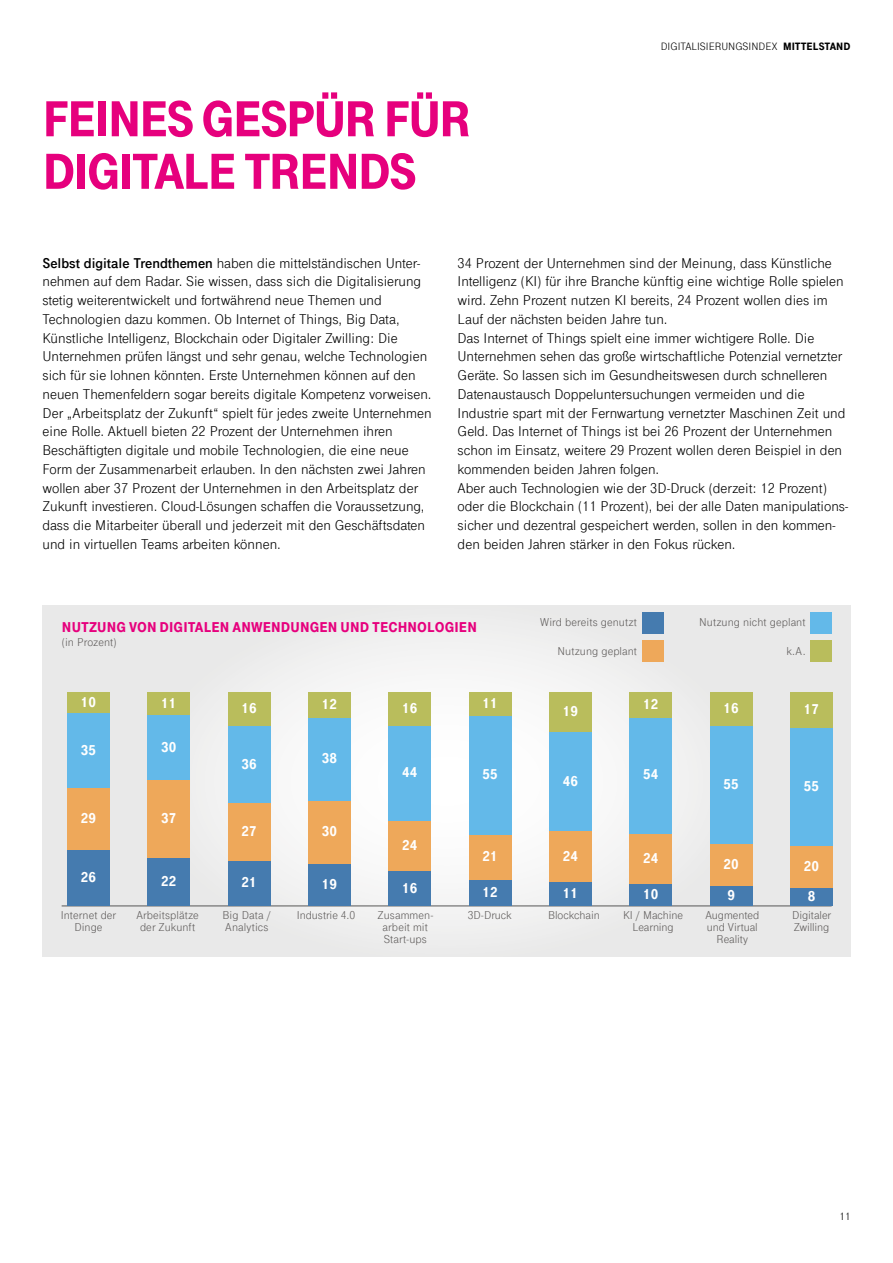
<style>
.page{position:relative;width:893px;height:1263px;background:#fff}
.page>*{position:absolute;margin:0;border:0;box-sizing:border-box;transform-origin:0 0}
.t1{font:900 52.5px/52.5px "Tele Grotesk Next";letter-spacing:-.035em;color:#e6007d}
.t2{font:900 15.15px "Tele Grotesk Next";color:#fff}
.t3{font:900 15.15px "Tele Grotesk Next";letter-spacing:.005em;color:#e6007d}
.t4{font:15px/18.8px "Tele Grotesk Next";color:#000}
.t5{font:12px/12px "Tele Grotesk Next";letter-spacing:.005em;color:#615e5d;text-align:center}
.t6{font:11.25px "Tele Grotesk Next";color:#000}
.s1{font-weight:900}
.s2{font-weight:700}
</style>
<div class="page">
<svg style="left:43px;top:605px;width:807px;height:351px"></svg>
<div style="left:810px;top:612px;width:22px;height:21px;background:#63b9e9"></div>
<div style="left:810px;top:641px;width:22px;height:21px;background:#b9bd5c"></div>
<div style="left:642px;top:612px;width:21px;height:21px;background:#457baf"></div>
<div style="left:642px;top:641px;width:21px;height:21px;background:#eea85a"></div>
<hr style="left:62px;top:906px;width:770px;height:1px;background:#575756">
<div style="left:67px;top:692px;width:43px;height:21px;background:#b9bd5c"></div>
<div style="left:67px;top:788px;width:43px;height:62px;background:#eea85a"></div>
<div style="left:67px;top:850px;width:43px;height:56px;background:#457baf"></div>
<div style="left:67px;top:713px;width:43px;height:75px;background:#63b9e9"></div>
<div style="left:147px;top:692px;width:43px;height:24px;background:#b9bd5c"></div>
<div style="left:147px;top:780px;width:43px;height:79px;background:#eea85a"></div>
<div style="left:147px;top:859px;width:43px;height:47px;background:#457baf"></div>
<div style="left:147px;top:716px;width:43px;height:64px;background:#63b9e9"></div>
<div style="left:228px;top:692px;width:43px;height:34px;background:#b9bd5c"></div>
<div style="left:228px;top:803px;width:43px;height:58px;background:#eea85a"></div>
<div style="left:228px;top:861px;width:43px;height:45px;background:#457baf"></div>
<div style="left:228px;top:726px;width:43px;height:77px;background:#63b9e9"></div>
<div style="left:308px;top:692px;width:43px;height:26px;background:#b9bd5c"></div>
<div style="left:308px;top:800px;width:43px;height:65px;background:#eea85a"></div>
<div style="left:308px;top:865px;width:43px;height:41px;background:#457baf"></div>
<div style="left:308px;top:718px;width:43px;height:82px;background:#63b9e9"></div>
<div style="left:388px;top:692px;width:43px;height:34px;background:#b9bd5c"></div>
<div style="left:388px;top:820px;width:43px;height:52px;background:#eea85a"></div>
<div style="left:388px;top:872px;width:43px;height:34px;background:#457baf"></div>
<div style="left:388px;top:726px;width:43px;height:94px;background:#63b9e9"></div>
<div style="left:469px;top:692px;width:43px;height:24px;background:#b9bd5c"></div>
<div style="left:469px;top:835px;width:43px;height:45px;background:#eea85a"></div>
<div style="left:469px;top:880px;width:43px;height:26px;background:#457baf"></div>
<div style="left:469px;top:716px;width:43px;height:119px;background:#63b9e9"></div>
<div style="left:549px;top:692px;width:43px;height:41px;background:#b9bd5c"></div>
<div style="left:549px;top:831px;width:43px;height:51px;background:#eea85a"></div>
<div style="left:549px;top:882px;width:43px;height:24px;background:#457baf"></div>
<div style="left:549px;top:733px;width:43px;height:98px;background:#63b9e9"></div>
<div style="left:629px;top:692px;width:43px;height:26px;background:#b9bd5c"></div>
<div style="left:629px;top:833px;width:43px;height:51px;background:#eea85a"></div>
<div style="left:629px;top:884px;width:43px;height:22px;background:#457baf"></div>
<div style="left:629px;top:718px;width:43px;height:115px;background:#63b9e9"></div>
<div style="left:710px;top:692px;width:43px;height:34px;background:#b9bd5c"></div>
<div style="left:710px;top:844px;width:43px;height:43px;background:#eea85a"></div>
<div style="left:710px;top:887px;width:43px;height:19px;background:#457baf"></div>
<div style="left:710px;top:726px;width:43px;height:118px;background:#63b9e9"></div>
<div style="left:790px;top:692px;width:43px;height:36px;background:#b9bd5c"></div>
<div style="left:790px;top:846px;width:43px;height:43px;background:#eea85a"></div>
<div style="left:790px;top:889px;width:43px;height:17px;background:#457baf"></div>
<div style="left:790px;top:728px;width:43px;height:118px;background:#63b9e9"></div>
<h1 class="t1" style="left:43px;top:93px;width:431px">FEINES GESPÜR FÜR<br>DIGITALE TRENDS</h1>
<p class="t6" style="left:661px;top:40px;width:191px">DIGITALISIERUNGSINDEX <span class="s1">MITTELSTAND</span></p>
<p class="t4" style="left:43px;top:253px;width:391px"><span class="s2">Selbst digitale Trendthemen</span> haben die mittelständischen Unter&shy;nehmen auf dem Radar. Sie wissen, dass sich die Digitalisierung stetig weiterentwickelt und fortwährend neue Themen und Technologien dazu kommen. Ob Internet of Things, Big Data, Künstliche Intelligenz, Blockchain oder Digitaler Zwilling: Die Unternehmen prüfen längst und sehr genau, welche Technologien sich für sie lohnen könnten. Erste Unternehmen können auf den neuen Themenfeldern sogar bereits digitale Kompetenz vorweisen.<br>Der „Arbeitsplatz der Zukunft“ spielt für jedes zweite Unternehmen eine Rolle. Aktuell bieten 22 Prozent der Unternehmen ihren Beschäftigten digitale und mobile Technologien, die eine neue Form der Zusammenarbeit erlauben. In den nächsten zwei Jahren wollen aber 37 Prozent der Unternehmen in den Arbeitsplatz der Zukunft investieren. Cloud-Lösungen schaffen die Voraussetzung, dass die Mitarbeiter überall und jederzeit mit den Geschäftsdaten und in virtuellen Teams arbeiten können.</p>
<p class="t4" style="left:458px;top:253px;width:392px">34 Prozent der Unternehmen sind der Meinung, dass Künstliche Intelligenz (KI) für ihre Branche künftig eine wichtige Rolle spielen wird. Zehn Prozent nutzen KI bereits, 24 Prozent wollen dies im Lauf der nächsten beiden Jahre tun.<br>Das Internet of Things spielt eine immer wichtigere Rolle. Die Unternehmen sehen das große wirtschaftliche Potenzial vernetzter Geräte. So lassen sich im Gesundheitswesen durch schnelleren Datenaustausch Doppeluntersuchungen vermeiden und die Industrie spart mit der Fernwartung vernetzter Maschinen Zeit und Geld. Das Internet of Things ist bei 26 Prozent der Unternehmen schon im Einsatz, weitere 29 Prozent wollen deren Beispiel in den kommenden beiden Jahren folgen.<br>Aber auch Technologien wie der 3D-Druck (derzeit: 12 Prozent) oder die Blockchain (11 Prozent), bei der alle Daten manipulations&shy;sicher und dezentral gespeichert werden, sollen in den kommen&shy;den beiden Jahren stärker in den Fokus rücken.</p>
<p class="t3" style="left:62px;top:619px;width:416px">NUTZUNG VON DIGITALEN ANWENDUNGEN UND TECHNOLOGIEN</p>
<p class="t5" style="left:62px;top:636px;width:56px">(in Prozent)</p>
<p class="t2" style="left:81px;top:693px;width:17px">10</p>
<p class="t2" style="left:161px;top:694px;width:17px">11</p>
<p class="t2" style="left:242px;top:700px;width:17px">16</p>
<p class="t2" style="left:322px;top:695px;width:17px">12</p>
<p class="t2" style="left:402px;top:700px;width:17px">16</p>
<p class="t2" style="left:483px;top:694px;width:17px">11</p>
<p class="t2" style="left:81px;top:741px;width:17px">35</p>
<p class="t2" style="left:161px;top:738px;width:17px">30</p>
<p class="t2" style="left:242px;top:755px;width:17px">36</p>
<p class="t2" style="left:322px;top:749px;width:17px">38</p>
<p class="t2" style="left:402px;top:764px;width:17px">44</p>
<p class="t2" style="left:483px;top:766px;width:17px">55</p>
<p class="t2" style="left:81px;top:810px;width:17px">29</p>
<p class="t2" style="left:161px;top:810px;width:17px">37</p>
<p class="t2" style="left:242px;top:822px;width:17px">27</p>
<p class="t2" style="left:322px;top:823px;width:17px">30</p>
<p class="t2" style="left:402px;top:836px;width:17px">24</p>
<p class="t2" style="left:483px;top:848px;width:17px">21</p>
<p class="t2" style="left:81px;top:868px;width:17px">26</p>
<p class="t2" style="left:161px;top:873px;width:17px">22</p>
<p class="t2" style="left:242px;top:874px;width:17px">21</p>
<p class="t2" style="left:322px;top:876px;width:17px">19</p>
<p class="t2" style="left:402px;top:879px;width:17px">16</p>
<p class="t2" style="left:483px;top:883px;width:17px">12</p>
<p class="t5" style="left:540px;top:616px;width:98px">Wird bereits genutzt</p>
<p class="t5" style="left:557px;top:645px;width:81px">Nutzung geplant</p>
<p class="t2" style="left:563px;top:703px;width:17px">19</p>
<p class="t2" style="left:563px;top:772px;width:17px">46</p>
<p class="t2" style="left:563px;top:847px;width:17px">24</p>
<p class="t2" style="left:563px;top:884px;width:17px">11</p>
<p class="t2" style="left:643px;top:695px;width:17px">12</p>
<p class="t2" style="left:643px;top:766px;width:17px">54</p>
<p class="t2" style="left:643px;top:849px;width:17px">24</p>
<p class="t2" style="left:643px;top:885px;width:17px">10</p>
<p class="t5" style="left:699px;top:616px;width:108px">Nutzung nicht geplant</p>
<p class="t5" style="left:786px;top:645px;width:21px">k.A.</p>
<p class="t2" style="left:724px;top:700px;width:17px">16</p>
<p class="t2" style="left:804px;top:701px;width:17px">17</p>
<p class="t2" style="left:724px;top:775px;width:17px">55</p>
<p class="t2" style="left:804px;top:778px;width:17px">55</p>
<p class="t2" style="left:724px;top:856px;width:17px">20</p>
<p class="t2" style="left:804px;top:858px;width:17px">20</p>
<p class="t2" style="left:727px;top:887px;width:9px">9</p>
<p class="t2" style="left:808px;top:888px;width:9px">8</p>
<p class="t5" style="left:61px;top:909px;width:57px">Internet der<br>Dinge</p>
<p class="t5" style="left:136px;top:909px;width:64px;text-align:left">Arbeitsplätze der Zukunft</p>
<p class="t5" style="left:223px;top:909px;width:50px">Big Data /</p>
<p class="t5" style="left:297px;top:909px;width:60px">Industrie 4.0</p>
<p class="t5" style="left:225px;top:921px;width:45px">Analytics</p>
<p class="t5" style="left:377px;top:909px;width:57px">Zusammen&shy;arbeit mit<br>Start-ups</p>
<p class="t5" style="left:468px;top:909px;width:45px">3D-Druck</p>
<p class="t5" style="left:548px;top:909px;width:53px">Blockchain</p>
<p class="t5" style="left:623px;top:909px;width:62px">KI / Machine<br>Learning</p>
<p class="t5" style="left:705px;top:909px;width:55px">Augmented und Virtual<br>Reality</p>
<p class="t5" style="left:792px;top:909px;width:41px;text-align:left">Digitaler<br>Zwilling</p>
<p class="t6" style="left:840px;top:1210px;width:12px">11</p>
</div>
